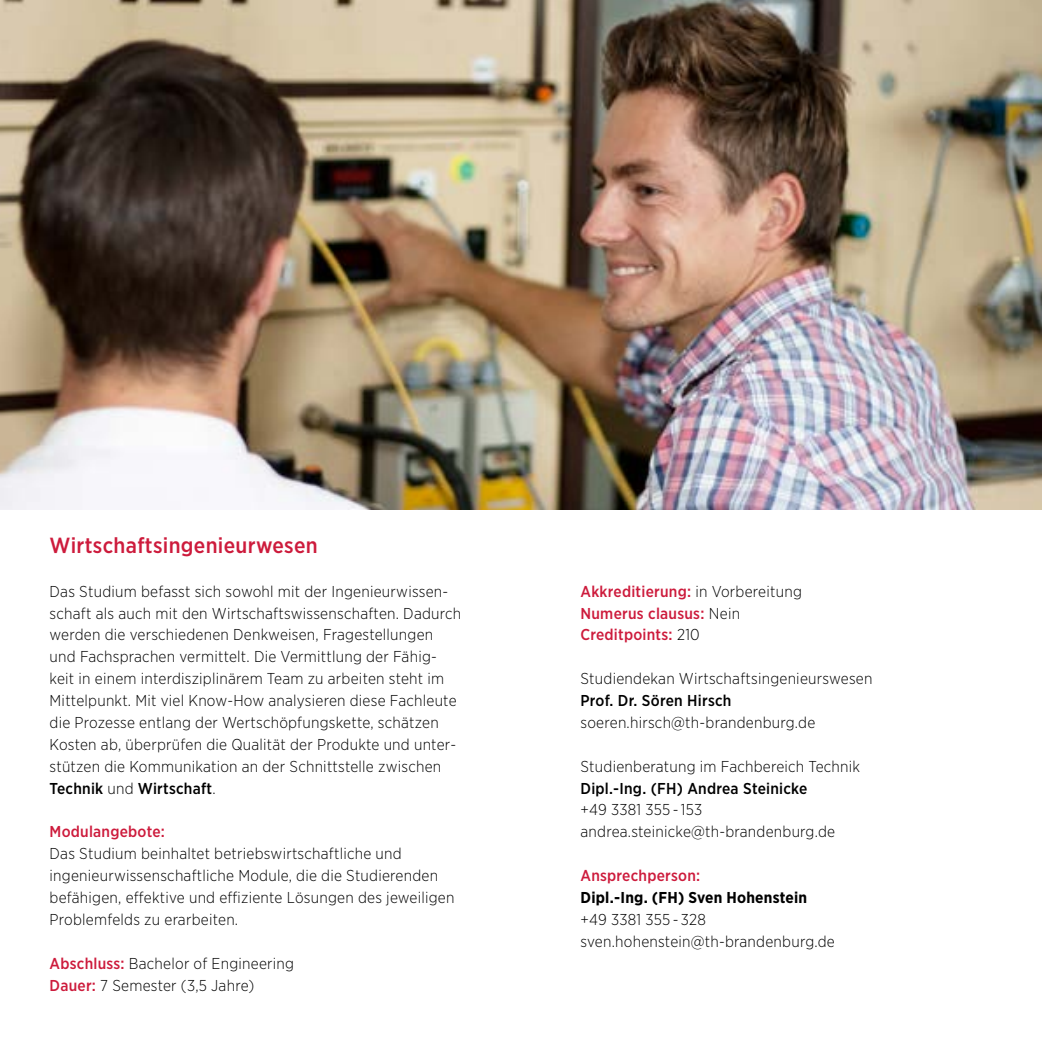
<style>
.page{position:relative;width:1042px;height:1042px;background:#fff}
.page>*{position:absolute;margin:0;border:0;box-sizing:border-box;transform-origin:0 0}
.t1{font:500 21.88px "Gotham Narrow";letter-spacing:.015em;color:#cd1b3c}
.t2{font:300 15.75px/21.9px "Gotham Narrow";letter-spacing:.015em;color:#000}
.t3{font:500 15.75px/21.9px "Gotham Narrow";letter-spacing:.015em;color:#cd1b3c}
.t4{font:500 15.75px "Gotham Narrow";letter-spacing:.015em;color:#000}
.t5{font:700 15.75px "Gotham Narrow";letter-spacing:.015em;color:#000}
.s1{font-weight:500}
.s2{font-weight:500;color:#cd1b3c}
.s3{font-weight:300;color:#000}
</style>
<div class="page">
<img style="left:0;top:0;width:1042px;height:509px">
<h1 class="t1" style="left:50px;top:531px;width:270px">Wirtschaftsingenieurwesen</h1>
<p class="t2" style="left:50px;top:580px;width:413px">Das Studium befasst sich sowohl mit der Ingenieurwissen&shy;schaft als auch mit den Wirtschaftswissenschaften. Dadurch werden die verschiedenen Denkweisen, Fragestellungen und Fachsprachen vermittelt. Die Vermittlung der Fähig&shy;keit in einem interdisziplinärem Team zu arbeiten steht im Mittelpunkt. Mit viel Know-How analysieren diese Fachleute die Prozesse entlang der Wertschöpfungskette, schätzen Kosten ab, überprüfen die Qualität der Produkte und unter&shy;stützen die Kommunikation an der Schnittstelle zwischen <span class="s1">Technik</span> und <span class="s1">Wirtschaft</span>.</p>
<p class="t3" style="left:50px;top:820px;width:117px">Modulangebote:</p>
<p class="t2" style="left:50px;top:842px;width:406px">Das Studium beinhaltet betriebswirtschaftliche und ingenieurwissenschaftliche Module, die die Studierenden befähigen, effektive und effiziente Lösungen des jeweiligen Problemfelds zu erarbeiten.</p>
<p class="t2" style="left:50px;top:952px;width:246px"><span class="s2">Abschluss:</span> Bachelor of Engineering<br><span class="s2">Dauer:</span> 7 Semester (3,5 Jahre)</p>
<p class="t3" style="left:580px;top:580px;width:223px">Akkreditierung: <span class="s3">in Vorbereitung<br></span>Numerus clausus: <span class="s3">Nein<br></span>Creditpoints: <span class="s3">210</span></p>
<p class="t2" style="left:580px;top:667px;width:293px">Studiendekan Wirtschaftsingenieurswesen</p>
<p class="t4" style="left:580px;top:690px;width:152px">Prof. Dr. Sören Hirsch</p>
<p class="t2" style="left:580px;top:711px;width:236px">soeren.hirsch@th-brandenburg.de</p>
<p class="t2" style="left:580px;top:755px;width:281px">Studienberatung im Fachbereich Technik</p>
<p class="t4" style="left:580px;top:778px;width:228px">Dipl.-Ing. (FH) Andrea Steinicke</p>
<p class="t2" style="left:580px;top:798px;width:256px">+49 3381 355 - 153 andrea.steinicke@th-brandenburg.de</p>
<p class="t3" style="left:580px;top:864px;width:121px">Ansprechperson:</p>
<p class="t5" style="left:580px;top:887px;width:228px">Dipl.-Ing. (FH) Sven Hohenstein</p>
<p class="t2" style="left:580px;top:908px;width:256px">+49 3381 355 - 328 sven.hohenstein@th-brandenburg.de</p>
</div>
